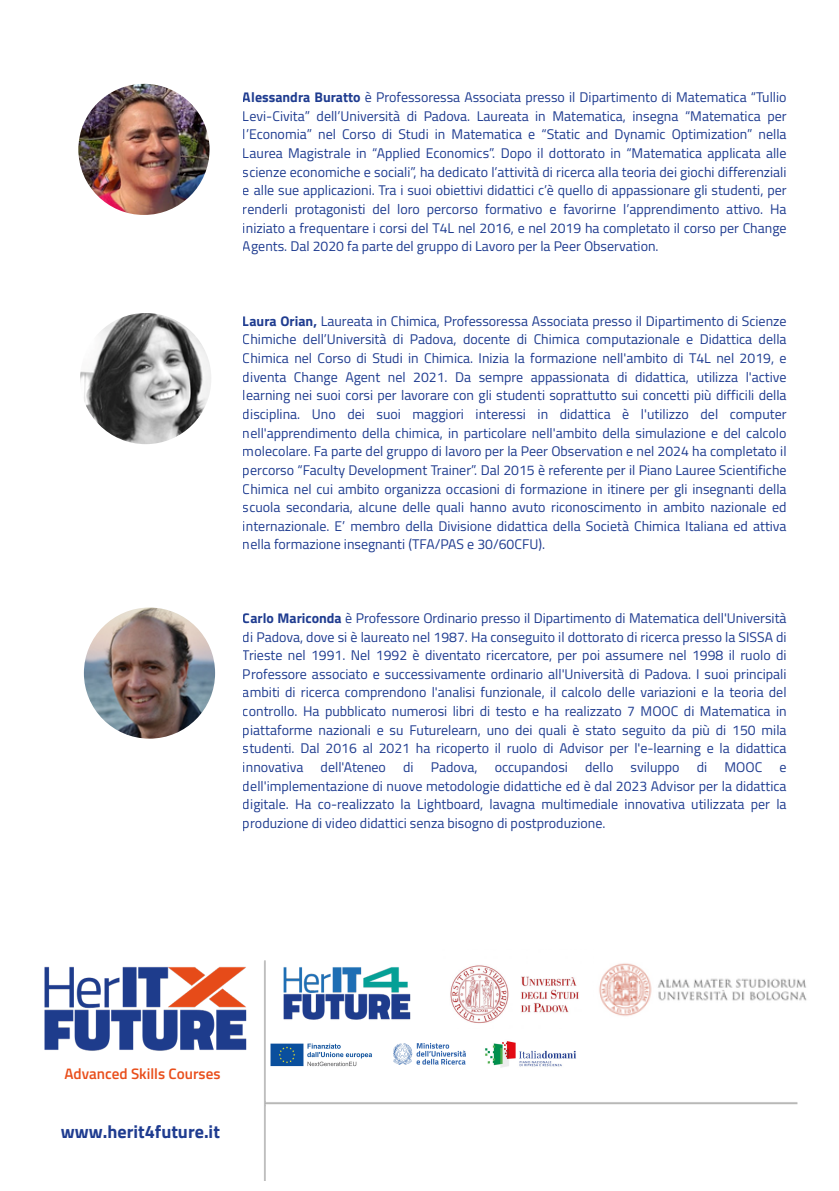
<style>
.page{position:relative;width:839px;height:1191px;background:#fff}
.page>*{position:absolute;margin:0;border:0;box-sizing:border-box;transform-origin:0 0}
.t1{font:700 18.2px "Titillium Web";color:#1f3c90}
.t2{font:600 15.2px "Titillium Web";color:#e94e1b}
.t3{font:14px/18.6px "Titillium Web";color:#1f3c90;text-align:justify}
.s1{font-weight:700}
</style>
<div class="page">
<img style="left:78px;top:84px;width:131px;height:131px">
<img style="left:80px;top:313px;width:131px;height:131px">
<img style="left:84px;top:608px;width:131px;height:131px">
<img style="left:44px;top:960px;width:754px;height:220px">
<img style="left:436px;top:960px;width:157px;height:69px">
<div style="left:277px;top:1111px;width:350px;height:80px;background:#fff"></div>
<img style="left:594px;top:960px;width:213px;height:62px">
<p class="t3" style="left:243px;top:88px;width:545px"><span class="s1">Alessandra Buratto</span> è Professoressa Associata presso il Dipartimento di Matematica “Tullio Levi-Civita” dell’Università di Padova. Laureata in Matematica, insegna “Matematica per l’Economia” nel Corso di Studi in Matematica e “Static and Dynamic Optimization” nella Laurea Magistrale in “Applied Economics”. Dopo il dottorato in “Matematica applicata alle scienze economiche e sociali”, ha dedicato l’attività di ricerca alla teoria dei giochi differenziali e alle sue applicazioni. Tra i suoi obiettivi didattici c’è quello di appassionare gli studenti, per renderli protagonisti del loro percorso formativo e favorirne l’apprendimento attivo. Ha iniziato a frequentare i corsi del T4L nel 2016, e nel 2019 ha completato il corso per Change Agents. Dal 2020 fa parte del gruppo di Lavoro per la Peer Observation.</p>
<p class="t3" style="left:243px;top:311px;width:545px"><span class="s1">Laura Orian,</span> Laureata in Chimica, Professoressa Associata presso il Dipartimento di Scienze Chimiche dell’Università di Padova, docente di Chimica computazionale e Didattica della Chimica nel Corso di Studi in Chimica. Inizia la formazione nell'ambito di T4L nel 2019, e diventa Change Agent nel 2021. Da sempre appassionata di didattica, utilizza l'active learning nei suoi corsi per lavorare con gli studenti soprattutto sui concetti più difficili della disciplina. Uno dei suoi maggiori interessi in didattica è l'utilizzo del computer nell'apprendimento della chimica, in particolare nell'ambito della simulazione e del calcolo molecolare. Fa parte del gruppo di lavoro per la Peer Observation e nel 2024 ha completato il percorso “Faculty Development Trainer”. Dal 2015 è referente per il Piano Lauree Scientifiche Chimica nel cui ambito organizza occasioni di formazione in itinere per gli insegnanti della scuola secondaria, alcune delle quali hanno avuto riconoscimento in ambito nazionale ed internazionale. E’ membro della Divisione didattica della Società Chimica Italiana ed attiva nella formazione insegnanti (TFA/PAS e 30/60CFU).</p>
<p class="t3" style="left:243px;top:608px;width:545px"><span class="s1">Carlo Mariconda</span> è Professore Ordinario presso il Dipartimento di Matematica dell'Università di Padova, dove si è laureato nel 1987. Ha conseguito il dottorato di ricerca presso la SISSA di Trieste nel 1991. Nel 1992 è diventato ricercatore, per poi assumere nel 1998 il ruolo di Professore associato e successivamente ordinario all'Università di Padova. I suoi principali ambiti di ricerca comprendono l'analisi funzionale, il calcolo delle variazioni e la teoria del controllo. Ha pubblicato numerosi libri di testo e ha realizzato 7 MOOC di Matematica in piattaforme nazionali e su Futurelearn, uno dei quali è stato seguito da più di 150 mila studenti. Dal 2016 al 2021 ha ricoperto il ruolo di Advisor per l'e-learning e la didattica innovativa dell'Ateneo di Padova, occupandosi dello sviluppo di MOOC e dell'implementazione di nuove metodologie didattiche ed è dal 2023 Advisor per la didattica digitale. Ha co-realizzato la Lightboard, lavagna multimediale innovativa utilizzata per la produzione di video didattici senza bisogno di postproduzione.</p>
<p class="t2" style="left:64px;top:1062px;width:158px">Advanced Skills Courses</p>
<h1 class="t1" style="left:61px;top:1117px;width:161px">www.herit4future.it</h1>
</div>
